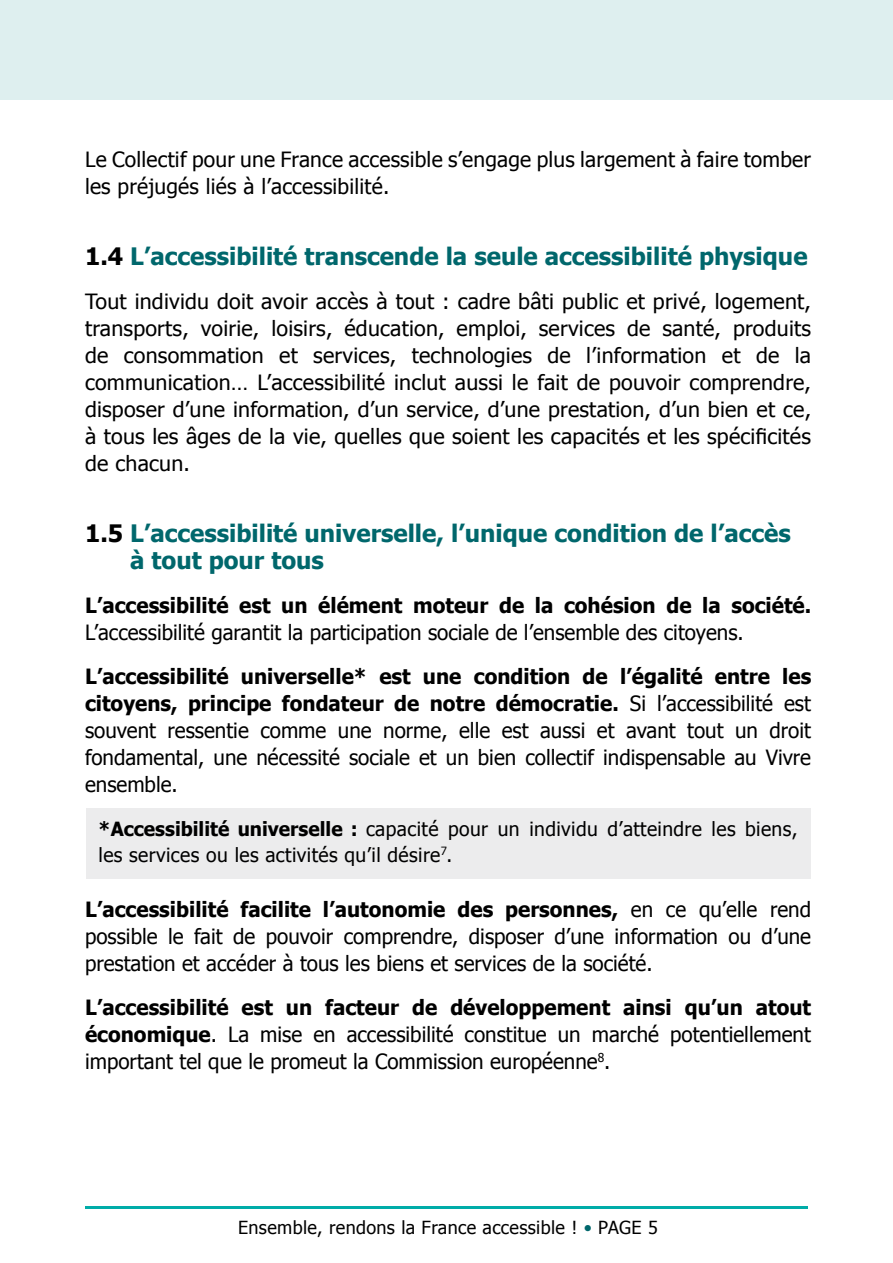
<style>
.page{position:relative;width:893px;height:1263px;background:#fff}
.page>*{position:absolute;margin:0;border:0;box-sizing:border-box;transform-origin:0 0}
.t1{font:700 24px/27px "Tahoma";color:#00676c}
.t2{font:21px/27px "Tahoma";color:#000;text-align:justify}
.t3{font:700 21px "Tahoma";color:#000}
.t4{font:19.5px/25.5px "Tahoma";letter-spacing:.02em;color:#000}
.t5{font:18px "Tahoma";letter-spacing:.02em;color:#000}
.s1{color:#000}
.s2{font-weight:700}
.s3{color:#00676c}
</style>
<div class="page">
<hr style="left:85px;top:1206px;width:723px;height:3px;background:#00aca8">
<div style="left:0;top:0;width:893px;height:99px;background:#deefef"></div>
<div style="left:86px;top:808px;width:724px;height:70px;background:#ececed"></div>
<p class="t2" style="left:85px;top:145px;width:727px">Le Collectif pour une France accessible s’engage plus largement à faire tomber les préjugés liés à l’accessibilité.</p>
<p class="t1" style="left:85px;top:241px;width:724px"><span class="s1">1.4</span> L’accessibilité transcende la seule accessibilité physique</p>
<p class="t2" style="left:85px;top:287px;width:728px">Tout individu doit avoir accès à tout : cadre bâti public et privé, logement, transports, voirie, loisirs, éducation, emploi, services de santé, produits de consommation et services, technologies de l’information et de la communication… L’accessibilité inclut aussi le fait de pouvoir comprendre, disposer d’une information, d’un service, d’une prestation, d’un bien et ce, à tous les âges de la vie, quelles que soient les capacités et les spécificités de chacun.</p>
<p class="t1" style="left:130px;top:518px;width:662px;text-indent:-45px"><span class="s1">1.5</span> L’accessibilité universelle, l’unique condition de l’accès à tout pour tous</p>
<p class="t3" style="left:85px;top:591px;width:728px">L’accessibilité est un élément moteur de la cohésion de la société.</p>
<p class="t2" style="left:85px;top:618px;width:660px">L’accessibilité garantit la participation sociale de l’ensemble des citoyens.</p>
<p class="t2" style="left:85px;top:662px;width:728px"><span class="s2">L’accessibilité universelle* est une condition de l’égalité entre les citoyens, principe fondateur de notre démocratie.</span> Si l’accessibilité est souvent ressentie comme une norme, elle est aussi et avant tout un droit fondamental, une nécessité sociale et un bien collectif indispensable au Vivre ensemble.</p>
<p class="t4" style="left:99px;top:815px;width:701px"><span class="s2">*Accessibilité universelle :</span> capacité pour un individu d’atteindre les biens, les services ou les activités qu’il désire<sup>7</sup>.</p>
<p class="t2" style="left:85px;top:895px;width:728px"><span class="s2">L’accessibilité facilite l’autonomie des personnes,</span> en ce qu’elle rend possible le fait de pouvoir comprendre, disposer d’une information ou d’une prestation et accéder à tous les biens et services de la société.</p>
<p class="t2" style="left:85px;top:993px;width:728px"><span class="s2">L’accessibilité est un facteur de développement ainsi qu’un atout économique</span>. La mise en accessibilité constitue un marché potentiellement important tel que le promeut la Commission européenne<sup>8</sup>.</p>
<p class="t5" style="left:238px;top:1215px;width:421px">Ensemble, rendons la France accessible ! <span class="s3">•</span> PAGE 5</p>
</div>
